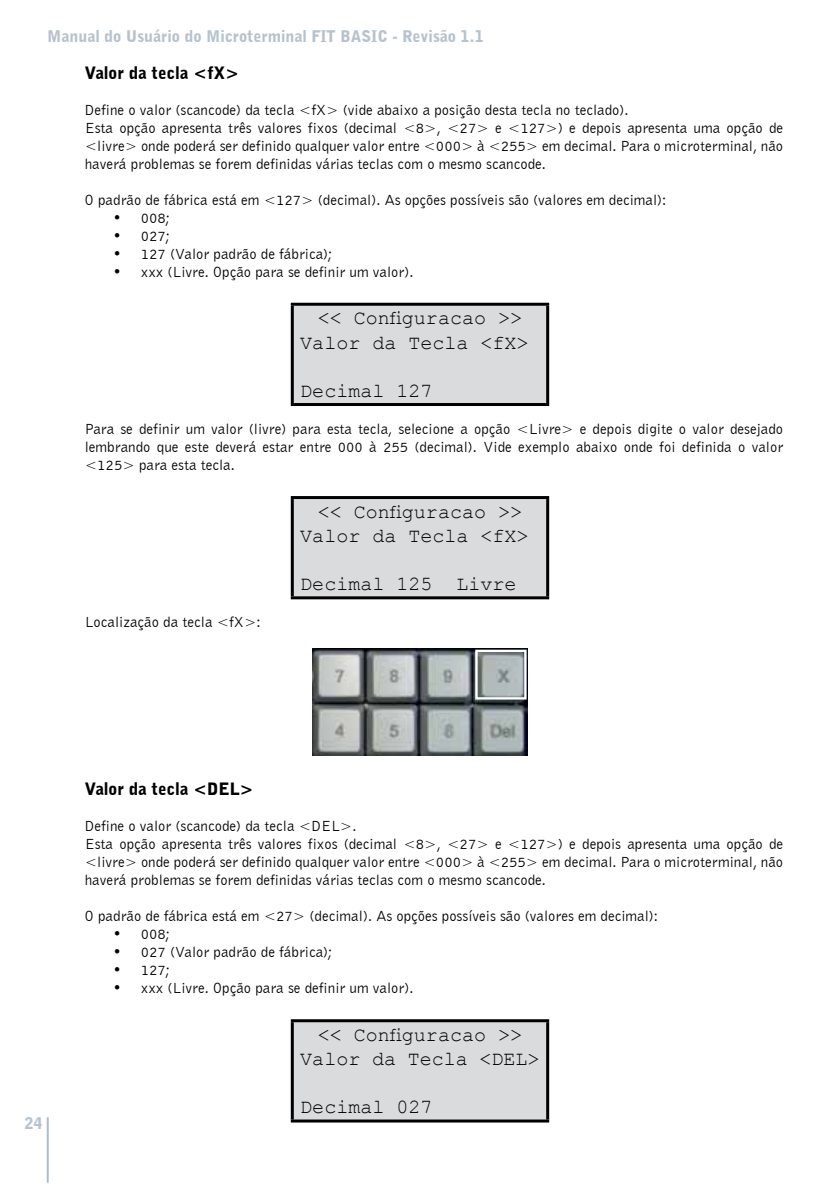
<style>
.page{position:relative;width:840px;height:1191px;background:#fff}
.page>*{position:absolute;margin:0;border:0;box-sizing:border-box;transform-origin:0 0}
.t1{font:20px/24px "Courier New";color:#000;text-align:center}
.t2{font:900 17px "Bell Gothic BT";color:#000}
.t3{font:900 16px "Bell Gothic BT";color:#b6c2ce}
.t4{font:15px/18px "Bell Gothic BT";color:#000}
</style>
<div class="page">
<hr style="left:47px;top:1117px;width:2px;height:65px;background:#adbcc8">
<div style="left:292px;top:304px;width:255px;height:100px;background:#dadbdc"></div>
<hr style="left:290px;top:303px;width:259px;height:3px;background:#000">
<hr style="left:290px;top:306px;width:3px;height:97px;background:#000">
<hr style="left:546px;top:306px;width:3px;height:97px;background:#000">
<hr style="left:290px;top:403px;width:259px;height:3px;background:#000">
<div style="left:292px;top:497px;width:255px;height:101px;background:#dadbdc"></div>
<hr style="left:290px;top:496px;width:259px;height:3px;background:#000">
<hr style="left:290px;top:499px;width:3px;height:97px;background:#000">
<hr style="left:546px;top:499px;width:3px;height:97px;background:#000">
<hr style="left:290px;top:596px;width:259px;height:3px;background:#000">
<img style="left:312px;top:648px;width:215px;height:107px">
<div style="left:292px;top:1020px;width:255px;height:101px;background:#dadbdc"></div>
<hr style="left:290px;top:1019px;width:259px;height:3px;background:#000">
<hr style="left:290px;top:1022px;width:3px;height:97px;background:#000">
<hr style="left:546px;top:1022px;width:3px;height:97px;background:#000">
<hr style="left:290px;top:1119px;width:259px;height:3px;background:#000">
<div style="left:475px;top:649px;width:51px;height:50px;border:2px solid #fff"></div>
<p class="t3" style="left:47px;top:26px;width:437px">Manual do Usuário do Microterminal FIT BASIC - Revisão 1.1</p>
<p class="t2" style="left:85px;top:62px;width:156px">Valor da tecla &lt;fX&gt;</p>
<p class="t4" style="left:85px;top:100px;width:699px">Define o valor (scancode) da tecla &lt;fX&gt; (vide abaixo a posição desta tecla no teclado).<br>Esta opção apresenta três valores fixos (decimal &lt;8&gt;, &lt;27&gt; e &lt;127&gt;) e depois apresenta uma opção de &lt;livre&gt; onde poderá ser definido qualquer valor entre &lt;000&gt; à &lt;255&gt; em decimal. Para o microterminal, não haverá problemas se forem definidas várias teclas com o mesmo scancode.</p>
<p class="t4" style="left:85px;top:190px;width:583px">O padrão de fábrica está em &lt;127&gt; (decimal). As opções possíveis são (valores em decimal):</p>
<p class="t4" style="left:113px;top:208px;width:59px">• 008;</p>
<p class="t4" style="left:113px;top:226px;width:59px">• 027;</p>
<p class="t4" style="left:113px;top:244px;width:221px">• 127 (Valor padrão de fábrica);</p>
<p class="t4" style="left:113px;top:262px;width:302px">• xxx (Livre. Opção para se definir um valor).</p>
<h1 class="t1" style="left:300px;top:305px;width:230px">&lt;&lt; Configuracao &gt;&gt;<br>Valor da Tecla &lt;fX&gt;</h1>
<h1 class="t1" style="left:300px;top:377px;width:133px">Decimal 127</h1>
<p class="t4" style="left:85px;top:419px;width:699px;text-align:justify">Para se definir um valor (livre) para esta tecla, selecione a opção &lt;Livre&gt; e depois digite o valor desejado lembrando que este deverá estar entre 000 à 255 (decimal). Vide exemplo abaixo onde foi definida o valor &lt;125&gt; para esta tecla.</p>
<h1 class="t1" style="left:300px;top:499px;width:230px">&lt;&lt; Configuracao &gt;&gt;<br>Valor da Tecla &lt;fX&gt;</h1>
<h1 class="t1" style="left:300px;top:571px;width:218px">Decimal 125 Livre</h1>
<p class="t4" style="left:85px;top:613px;width:177px">Localização da tecla &lt;fX&gt;:</p>
<p class="t3" style="left:25px;top:1113px;width:19px">24</p>
<p class="t2" style="left:85px;top:778px;width:170px">Valor da tecla &lt;DEL&gt;</p>
<p class="t4" style="left:85px;top:816px;width:699px">Define o valor (scancode) da tecla &lt;DEL&gt;.<br>Esta opção apresenta três valores fixos (decimal &lt;8&gt;, &lt;27&gt; e &lt;127&gt;) e depois apresenta uma opção de &lt;livre&gt; onde poderá ser definido qualquer valor entre &lt;000&gt; à &lt;255&gt; em decimal. Para o microterminal, não haverá problemas se forem definidas várias teclas com o mesmo scancode.</p>
<p class="t4" style="left:85px;top:906px;width:574px">O padrão de fábrica está em &lt;27&gt; (decimal). As opções possíveis são (valores em decimal):</p>
<p class="t4" style="left:113px;top:924px;width:59px">• 008;</p>
<p class="t4" style="left:113px;top:942px;width:221px">• 027 (Valor padrão de fábrica);</p>
<p class="t4" style="left:113px;top:960px;width:59px">• 127;</p>
<p class="t4" style="left:113px;top:978px;width:302px">• xxx (Livre. Opção para se definir um valor).</p>
<h1 class="t1" style="left:300px;top:1022px;width:241px">&lt;&lt; Configuracao &gt;&gt;<br>Valor da Tecla &lt;DEL&gt;</h1>
<h1 class="t1" style="left:300px;top:1094px;width:133px">Decimal 027</h1>
</div>
